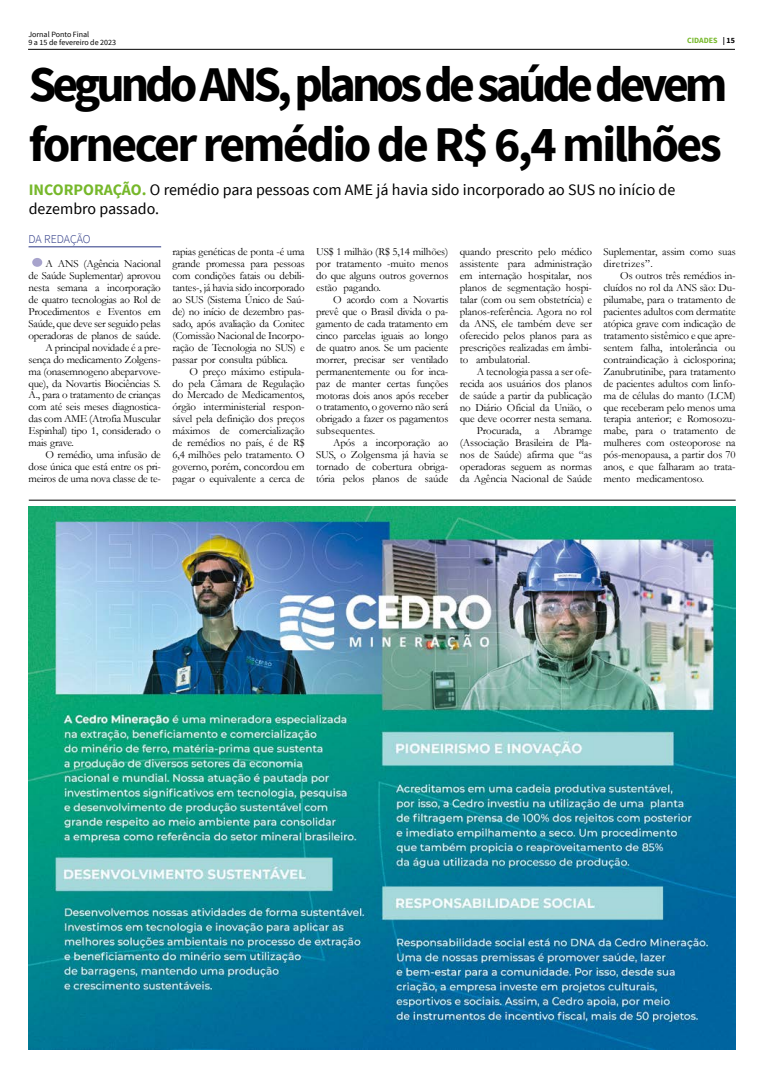
<style>
.page{position:relative;width:766px;height:1078px;background:#fff}
.page>*{position:absolute;margin:0;border:0;box-sizing:border-box;transform-origin:0 0}
.t1{font:700 49.8px/59.8px "Source Sans Pro";letter-spacing:-.08em;color:#000}
.t2{font:15.9px/19.1px "Source Sans Pro";color:#000}
.t3{font:300 12px "Source Sans Pro";letter-spacing:-.01em;color:#283583}
.t4{font:11px/12px "Garamond";letter-spacing:-.02em;color:#000;text-align:justify}
.t5{font:8px/8px "Source Sans Pro";color:#000}
.t6{font:700 8px "Source Sans Pro";color:#76b82a}
.s1{font-weight:700;color:#76b82a}
.s2{color:#000}
</style>
<div class="page">
<hr style="left:28px;top:49px;width:706px;height:1px;background:#000">
<hr style="left:29px;top:500px;width:706px;height:1px;background:#000">
<hr style="left:29px;top:246px;width:132px;height:1px;background:#283583">
<div style="left:32px;top:258px;width:10px;height:9px;background:#a7a3cc;border-radius:50%"></div>
<img style="left:29px;top:506px;width:706px;height:543px">
<p class="t5" style="left:28px;top:31px;width:89px">Jornal Ponto Final<br>9 a 15 de fevereiro de 2023</p>
<h1 class="t1" style="left:29px;top:56px;width:700px">Segundo ANS, planos de saúde devem fornecer remédio de R$ 6,4 milhões</h1>
<h2 class="t2" style="left:29px;top:180px;width:648px"><span class="s1">INCORPORAÇÃO.</span> O remédio para pessoas com AME já havia sido incorporado ao SUS no início de dezembro passado.</h2>
<p class="t3" style="left:29px;top:231px;width:63px">DA REDAÇÃO</p>
<p class="t4" style="left:45px;top:257px;width:117px">A ANS (Agência Nacional</p>
<p class="t4" style="left:29px;top:269px;width:134px">de Saúde Suplementar) aprovou</p>
<p class="t4" style="left:29px;top:281px;width:134px">nesta semana a incorporação</p>
<p class="t4" style="left:29px;top:293px;width:134px">de quatro tecnologias ao Rol de</p>
<p class="t4" style="left:29px;top:305px;width:134px">Procedimentos e Eventos em</p>
<p class="t4" style="left:29px;top:317px;width:134px">Saúde, que deve ser seguido pelas</p>
<p class="t4" style="left:29px;top:329px;width:134px">operadoras de planos de saúde.</p>
<p class="t4" style="left:45px;top:341px;width:117px">A principal novidade é a pre-</p>
<p class="t4" style="left:29px;top:353px;width:134px">sença do medicamento Zolgens-</p>
<p class="t4" style="left:29px;top:365px;width:134px">ma (onasemnogeno abeparvove-</p>
<p class="t4" style="left:29px;top:376px;width:134px">que), da Novartis Biociências S.</p>
<p class="t4" style="left:29px;top:388px;width:134px">A., para o tratamento de crianças</p>
<p class="t4" style="left:29px;top:400px;width:134px">com até seis meses diagnostica-</p>
<p class="t4" style="left:29px;top:412px;width:134px">das com AME (Atrofia Muscular</p>
<p class="t4" style="left:29px;top:424px;width:134px">Espinhal) tipo 1, considerado o</p>
<p class="t4" style="left:29px;top:436px;width:47px">mais grave.</p>
<p class="t4" style="left:45px;top:448px;width:117px">O remédio, uma infusão de</p>
<p class="t4" style="left:29px;top:460px;width:134px">dose única que está entre os pri-</p>
<p class="t4" style="left:29px;top:472px;width:134px">meiros de uma nova classe de te-</p>
<p class="t6" style="left:687px;top:35px;width:49px">CIDADES <span class="s2">| 15</span></p>
<p class="t4" style="left:172px;top:245px;width:134px">rapias genéticas de ponta -é uma grande promessa para pessoas com condições fatais ou debili&shy;tantes-, já havia sido incorporado ao SUS (Sistema Único de Saú&shy;de) no início de dezembro pas&shy;sado, após avaliação da Conitec (Comissão Nacional de Incorpo&shy;ração de Tecnologia no SUS) e passar por consulta pública.</p>
<p class="t4" style="left:172px;top:365px;width:134px;text-indent:17px">O preço máximo estipula&shy;do pela Câmara de Regulação do Mercado de Medicamentos, órgão interministerial respon&shy;sável pela definição dos preços máximos de comercialização de remédios no país, é de R$ 6,4 milhões pelo tratamento. O governo, porém, concordou em pagar o equivalente a cerca de</p>
<p class="t4" style="left:459px;top:245px;width:134px">quando prescrito pelo médico assistente para administração em internação hospitalar, nos planos de segmentação hospi&shy;talar (com ou sem obstetrícia) e planos-referência. Agora no rol da ANS, ele também deve ser oferecido pelos planos para as prescrições realizadas em âmbi&shy;to ambulatorial.</p>
<p class="t4" style="left:476px;top:365px;width:117px">A tecnologia passa a ser ofe-</p>
<p class="t4" style="left:459px;top:377px;width:134px">recida aos usuários dos planos</p>
<p class="t4" style="left:459px;top:388px;width:134px">de saúde a partir da publicação</p>
<p class="t4" style="left:459px;top:400px;width:134px">no Diário Oficial da União, o</p>
<p class="t4" style="left:459px;top:412px;width:134px">que deve ocorrer nesta semana.</p>
<p class="t4" style="left:476px;top:424px;width:46px">Procurada,</p>
<p class="t4" style="left:535px;top:424px;width:6px">a</p>
<p class="t4" style="left:316px;top:245px;width:134px">US$ 1 milhão (R$ 5,14 milhões) por tratamento -muito menos do que alguns outros governos estão pagando.</p>
<p class="t4" style="left:316px;top:293px;width:134px;text-indent:17px">O acordo com a Novartis prevê que o Brasil divida o pa&shy;gamento de cada tratamento em cinco parcelas iguais ao longo de quatro anos. Se um paciente morrer, precisar ser ventilado permanentemente ou for inca&shy;paz de manter certas funções motoras dois anos após receber o tratamento, o governo não será obrigado a fazer os pagamentos subsequentes.</p>
<p class="t4" style="left:316px;top:436px;width:134px;text-indent:17px">Após a incorporação ao SUS, o Zolgensma já havia se tornado de cobertura obriga&shy;tória pelos planos de saúde</p>
<p class="t4" style="left:603px;top:245px;width:134px">Suplementar, assim como suas diretrizes”.</p>
<p class="t4" style="left:603px;top:269px;width:134px;text-indent:17px">Os outros três remédios in&shy;cluídos no rol da ANS são: Du&shy;pilumabe, para o tratamento de pacientes adultos com dermatite atópica grave com indicação de tratamento sistêmico e que apre&shy;sentem falha, intolerância ou contraindicação à ciclosporina; Zanubrutinibe, para tratamento de pacientes adultos com linfo&shy;ma de células do manto (LCM) que receberam pelo menos uma terapia anterior; e Romosozu&shy;mabe, para o tratamento de mulheres com osteoporose na pós-menopausa, a partir dos 70 anos, e que falharam ao trata&shy;mento medicamentoso.</p>
<p class="t4" style="left:459px;top:424px;width:134px;text-indent:94px">Abramge (Associação Brasileira de Pla&shy;nos de Saúde) afirma que “as operadoras seguem as normas da Agência Nacional de Saúde</p>
</div>
